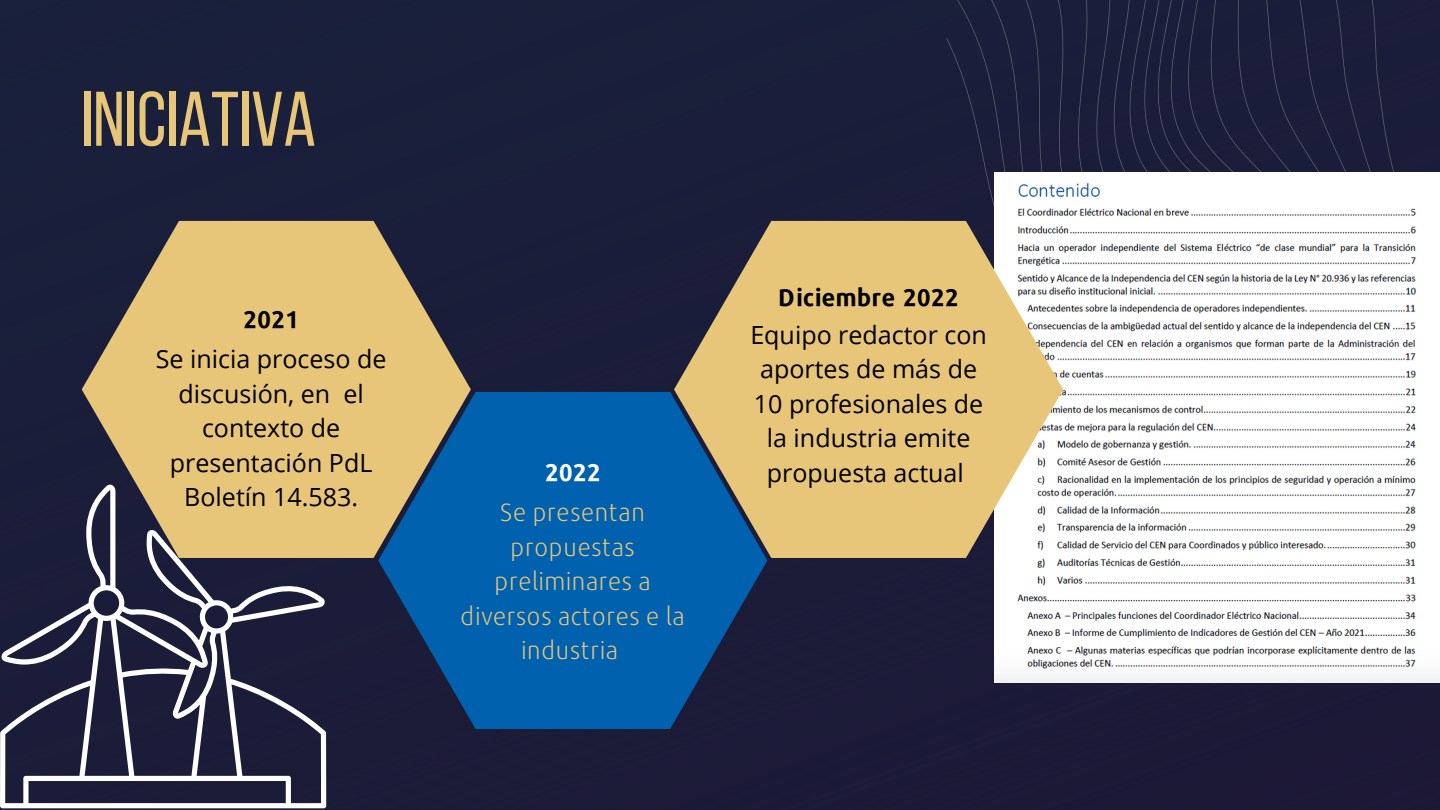
<style>
.page{position:relative;width:1440px;height:810px;background:#1a1e3a}
.page>*{position:absolute;margin:0;border:0;box-sizing:border-box;transform-origin:0 0}
.t1{font:77.2px "Bebas Neue";color:#e8c679}
.t2{font:25.1px/34.5px "Open Sans";color:#000;text-align:center}
.t3{font:300 25px/34.5px "Repo";color:#e8c679;text-align:center}
.t4{font:700 24px "Repo";letter-spacing:.015em;color:#000}
.t5{font:700 24px "Repo";color:#fff}
</style>
<div class="page">
<svg style="left:82px;top:221px;width:389px;height:337px;fill:#e8c679"></svg>
<svg style="left:378px;top:392px;width:389px;height:337px;fill:#0061ae"></svg>
<div style="left:804px;top:0;width:636px;height:754px;background:#1b1d39"></div>
<img style="left:995px;top:173px;width:445px;height:510px">
<svg style="left:674px;top:221px;width:389px;height:337px;fill:#e8c679"></svg>
<svg style="left:0;top:484px;width:326px;height:324px;fill:#1b1d39"></svg>
<h1 class="t1" style="left:81px;top:88px;width:237px">INICIATIVA</h1>
<p class="t4" style="left:243px;top:303px;width:57px">2021</p>
<p class="t2" style="left:156px;top:341px;width:232px">Se inicia proceso de discusión, en el contexto de presentación PdL<br>Boletín 14.583.</p>
<p class="t5" style="left:545px;top:457px;width:57px">2022</p>
<p class="t3" style="left:461px;top:494px;width:226px">Se presentan propuestas preliminares a diversos actores e la industria</p>
<p class="t4" style="left:779px;top:282px;width:182px">Diciembre 2022</p>
<p class="t2" style="left:750px;top:317px;width:238px">Equipo redactor con aportes de más de<br>10 profesionales de la industria emite propuesta actual</p>
</div>
